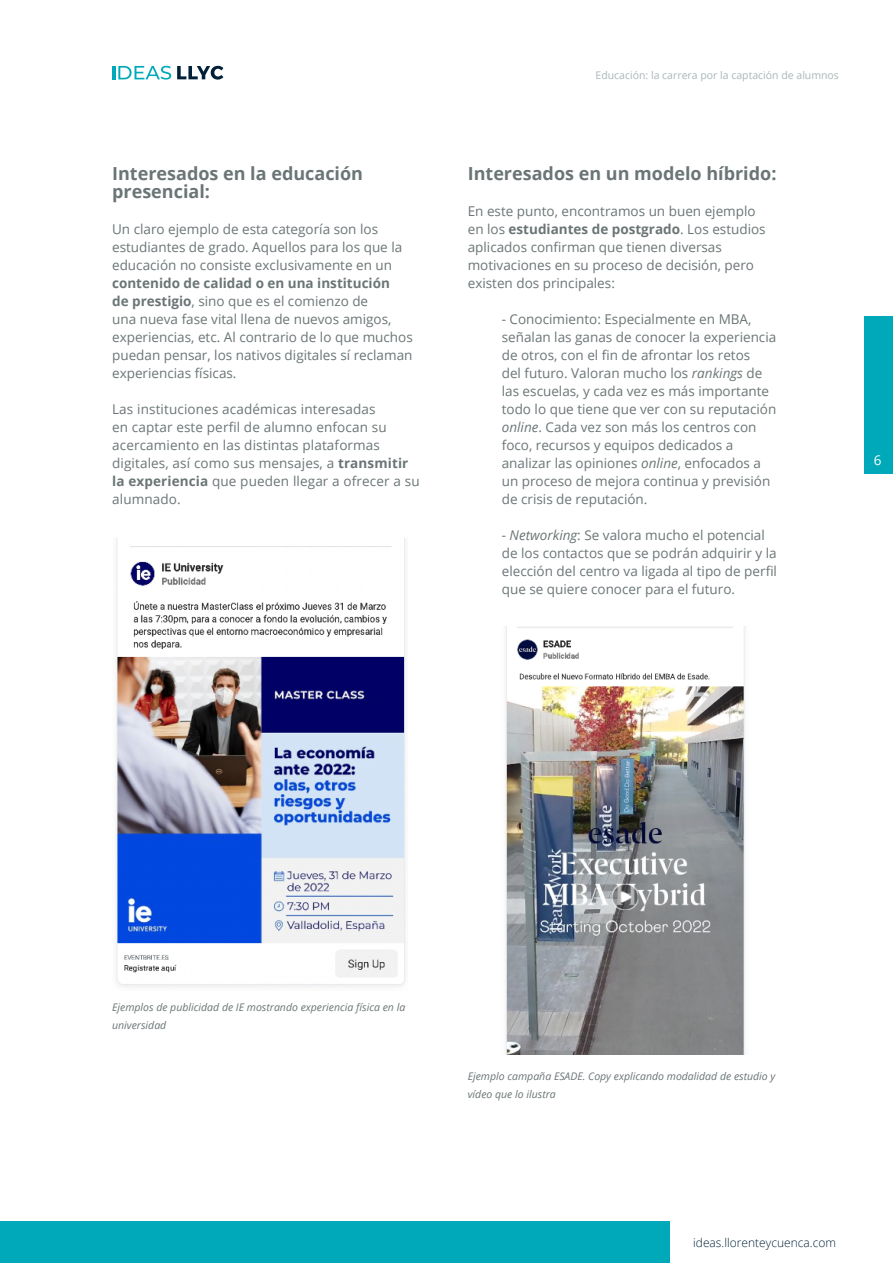
<style>
.page{position:relative;width:893px;height:1263px;background:#fff}
.page>*{position:absolute;margin:0;border:0;box-sizing:border-box;transform-origin:0 0}
.t1{font:700 18px/18px "Open Sans";color:#6b7576}
.t2{font:13.5px/18px "Open Sans";color:#6b7576}
.t3{font:13.5px "Open Sans";color:#fff}
.t4{font:300 12px "Open Sans";color:#002139}
.t5{font:italic 10.5px/18px "Open Sans";color:#6b7576}
.t6{font:10.5px "Open Sans";color:#aab6b8}
.s1{font-weight:700}
.s2{font-style:italic}
</style>
<div class="page">
<svg style="left:112px;top:66px;width:59px;height:14px"></svg>
<svg style="left:177px;top:66px;width:46px;height:14px"></svg>
<div style="left:864px;top:316px;width:29px;height:158px;background:#00a9b9"></div>
<div style="left:0;top:1221px;width:669px;height:42px;background:#00a9b9"></div>
<img style="left:116px;top:538px;width:289px;height:449px">
<img style="left:506px;top:626px;width:239px;height:428px">
<h1 class="t1" style="left:112px;top:164px;width:252px">Interesados en la educación presencial:</h1>
<p class="t2" style="left:112px;top:220px;width:292px">Un claro ejemplo de esta categoría son los estudiantes de grado. Aquellos para los que la educación no consiste exclusivamente en un</p>
<p class="t2" style="left:112px;top:274px;width:302px"><span class="s1">contenido de calidad o en una institución<br>de prestigio</span>, sino que es el comienzo de<br>una nueva fase vital llena de nuevos amigos, experiencias, etc. Al contrario de lo que muchos puedan pensar, los nativos digitales sí reclaman experiencias físicas.</p>
<p class="t2" style="left:112px;top:400px;width:309px">Las instituciones académicas interesadas<br>en captar este perfil de alumno enfocan su acercamiento en las distintas plataformas digitales, así como sus mensajes, a <span class="s1">transmitir la experiencia</span> que pueden llegar a ofrecer a su alumnado.</p>
<p class="t6" style="left:595px;top:68px;width:245px">Educación: la carrera por la captación de alumnos</p>
<h1 class="t1" style="left:468px;top:164px;width:310px">Interesados en un modelo híbrido:</h1>
<p class="t2" style="left:468px;top:202px;width:299px">En este punto, encontramos un buen ejemplo en los <span class="s1">estudiantes de postgrado</span>. Los estudios aplicados confirman que tienen diversas motivaciones en su proceso de decisión, pero existen dos principales:</p>
<p class="t2" style="left:502px;top:310px;width:276px">- Conocimiento: Especialmente en MBA, señalan las ganas de conocer la experiencia de otros, con el fin de afrontar los retos<br>del futuro. Valoran mucho los <span class="s2">rankings</span> de las escuelas, y cada vez es más importante todo lo que tiene que ver con su reputación <span class="s2">online</span>. Cada vez son más los centros con foco, recursos y equipos dedicados a analizar las opiniones <span class="s2">online</span>, enfocados a un proceso de mejora continua y previsión de crisis de reputación.</p>
<p class="t2" style="left:502px;top:526px;width:277px">- <span class="s2">Networking</span>: Se valora mucho el potencial de los contactos que se podrán adquirir y la elección del centro va ligada al tipo de perfil que se quiere conocer para el futuro.</p>
<p class="t3" style="left:874px;top:451px;width:9px">6</p>
<p class="t5" style="left:112px;top:998px;width:295px">Ejemplos de publicidad de IE mostrando experiencia física en la universidad</p>
<p class="t5" style="left:468px;top:1067px;width:309px">Ejemplo campaña ESADE. Copy explicando modalidad de estudio y vídeo que lo ilustra</p>
<p class="t4" style="left:693px;top:1234px;width:144px">ideas.llorenteycuenca.com</p>
</div>
